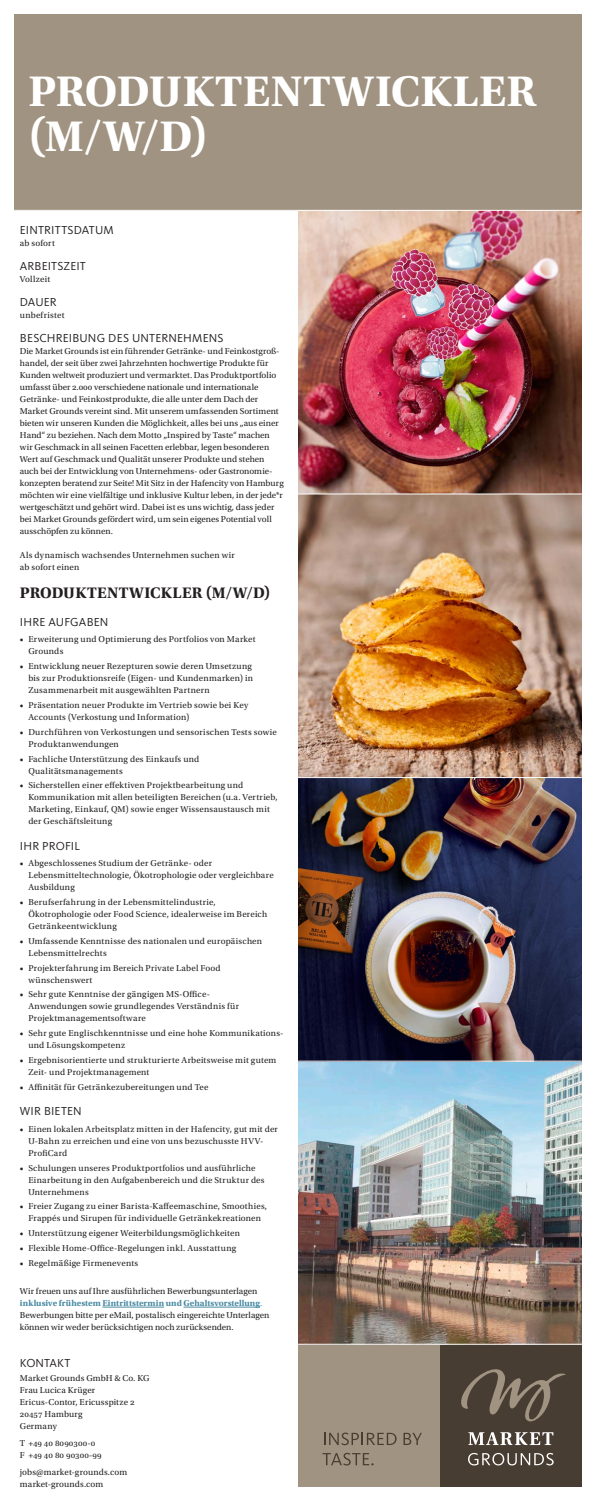
<style>
.page{position:relative;width:596px;height:1503px;background:#fff}
.page>*{position:absolute;margin:0;border:0;box-sizing:border-box;transform-origin:0 0}
.t1{font:700 45px/45px "Utopia Std";letter-spacing:.01em;color:#fff}
.t2{font:700 16px "Utopia Std";letter-spacing:.02em;color:#231f20}
.t3{font:12px "Kievit OT";letter-spacing:.01em;color:#231f20}
.t4{font:9px/12px "Utopia Std";letter-spacing:.015em;color:#231f20}
.s1{font-weight:700;color:#488aa3}
.s2{color:#488aa3}
</style>
<div class="page">
<div style="left:14px;top:14px;width:567px;height:197px;background:#a19381"></div>
<div style="left:298px;top:1344px;width:141px;height:142px;background:#a19381"></div>
<svg style="left:324px;top:1432px;width:72px;height:13px"></svg>
<svg style="left:403px;top:1432px;width:18px;height:12px"></svg>
<svg style="left:322px;top:1452px;width:51px;height:13px"></svg>
<div style="left:439px;top:1344px;width:142px;height:142px;background:#483d32"></div>
<svg style="left:461px;top:1369px;width:105px;height:52px"></svg>
<svg style="left:468px;top:1432px;width:85px;height:12px"></svg>
<svg style="left:468px;top:1453px;width:85px;height:12px"></svg>
<hr style="left:102px;top:1306px;width:62px;height:1px;background:#488aa3">
<hr style="left:183px;top:1306px;width:77px;height:1px;background:#488aa3">
<img style="left:298px;top:211px;width:283px;height:1132px">
<hr style="left:14px;top:210px;width:567px;height:1px;background:#fff">
<hr style="left:298px;top:493px;width:283px;height:1px;background:#fff">
<hr style="left:298px;top:777px;width:283px;height:1px;background:#fff">
<hr style="left:298px;top:1060px;width:283px;height:1px;background:#fff">
<h1 class="t1" style="left:29px;top:69px;width:509px">PRODUKTENTWICKLER (M/W/D)</h1>
<h3 class="t3" style="left:20px;top:223px;width:95px">EINTRITTSDATUM</h3>
<p class="t4" style="left:20px;top:237px;width:36px">ab sofort</p>
<h3 class="t3" style="left:20px;top:259px;width:67px">ARBEITSZEIT</h3>
<p class="t4" style="left:20px;top:273px;width:32px">Vollzeit</p>
<h3 class="t3" style="left:20px;top:295px;width:38px">DAUER</h3>
<p class="t4" style="left:20px;top:309px;width:46px">unbefristet</p>
<h3 class="t3" style="left:20px;top:331px;width:205px">BESCHREIBUNG DES UNTERNEHMENS</h3>
<p class="t4" style="left:20px;top:345px;width:265px">Die Market Grounds ist ein führender Getränke- und Feinkostgroß&shy;handel, der seit über zwei Jahrzehnten hochwertige Produkte für Kunden weltweit produziert und vermarktet. Das Produktportfolio umfasst über 2.000 verschiedene nationale und internationale Getränke- und Feinkostprodukte, die alle unter dem Dach der Market Grounds vereint sind. Mit unserem umfassenden Sortiment bieten wir unseren Kunden die Möglichkeit, alles bei uns „aus einer Hand“ zu beziehen. Nach dem Motto „Inspired by Taste“ machen wir Geschmack in all seinen Facetten erlebbar, legen besonderen Wert auf Geschmack und Qualität unserer Produkte und stehen auch bei der Entwicklung von Unternehmens- oder Gastronomie&shy;konzepten beratend zur Seite! Mit Sitz in der Hafencity von Hamburg möchten wir eine vielfältige und inklusive Kultur leben, in der jede*r wertgeschätzt und gehört wird. Dabei ist es uns wichtig, dass jeder bei Market Grounds gefördert wird, um sein eigenes Potential voll ausschöpfen zu können.</p>
<p class="t4" style="left:20px;top:549px;width:216px">Als dynamisch wachsendes Unternehmen suchen wir ab sofort einen</p>
<h2 class="t2" style="left:20px;top:583px;width:252px">PRODUKTENTWICKLER (M/W/D)</h2>
<h3 class="t3" style="left:20px;top:615px;width:90px">IHRE AUFGABEN</h3>
<p class="t4" style="left:28px;top:633px;width:229px;text-indent:-9px">• Erweiterung und Optimierung des Portfolios von Market<br>Grounds</p>
<p class="t4" style="left:28px;top:660px;width:226px;text-align:justify;text-indent:-9px">• Entwicklung neuer Rezepturen sowie deren Umsetzung bis zur Produktionsreife (Eigen- und Kundenmarken) in Zusammenarbeit mit ausgewählten Partnern</p>
<p class="t4" style="left:28px;top:699px;width:221px;text-indent:-9px">• Präsentation neuer Produkte im Vertrieb sowie bei Key<br>Accounts (Verkostung und Information)</p>
<p class="t4" style="left:28px;top:726px;width:250px;text-indent:-9px">• Durchführen von Verkostungen und sensorischen Tests sowie<br>Produktanwendungen</p>
<p class="t4" style="left:28px;top:752px;width:172px;text-indent:-9px">• Fachliche Unterstützung des Einkaufs und<br>Qualitätsmanagements</p>
<p class="t4" style="left:28px;top:779px;width:251px;text-indent:-9px">• Sicherstellen einer effektiven Projektbearbeitung und Kommunikation mit allen beteiligten Bereichen (u.a. Vertrieb, Marketing, Einkauf, QM) sowie enger Wissensaustausch mit der Geschäftsleitung</p>
<h3 class="t3" style="left:20px;top:839px;width:62px">IHR PROFIL</h3>
<p class="t4" style="left:28px;top:857px;width:247px;text-indent:-9px">• Abgeschlossenes Studium der Getränke- oder<br>Lebensmitteltechnologie, Ökotrophologie oder vergleichbare<br>Ausbildung</p>
<p class="t4" style="left:28px;top:896px;width:240px;text-indent:-9px">• Berufserfahrung in der Lebensmittelindustrie,<br>Ökotrophologie oder Food Science, idealerweise im Bereich<br>Getränkeentwicklung</p>
<p class="t4" style="left:28px;top:935px;width:235px;text-indent:-9px">• Umfassende Kenntnisse des nationalen und europäischen<br>Lebensmittelrechts</p>
<p class="t4" style="left:28px;top:961px;width:194px;text-indent:-9px">• Projekterfahrung im Bereich Private Label Food wünschenswert</p>
<p class="t4" style="left:28px;top:988px;width:212px;text-indent:-9px">• Sehr gute Kenntnise der gängigen MS-Office-<br>Anwendungen sowie grundlegendes Verständnis für<br>Projektmanagementsoftware</p>
<p class="t4" style="left:28px;top:1027px;width:256px;text-indent:-9px">• Sehr gute Englischkenntnisse und eine hohe Kommunikations&shy;und Lösungskompetenz</p>
<p class="t4" style="left:28px;top:1054px;width:249px;text-indent:-9px">• Ergebnisorientierte und strukturierte Arbeitsweise mit gutem<br>Zeit- und Projektmanagement</p>
<p class="t4" style="left:20px;top:1081px;width:190px">• Affinität für Getränkezubereitungen und Tee</p>
<h3 class="t3" style="left:20px;top:1104px;width:63px">WIR BIETEN</h3>
<p class="t4" style="left:28px;top:1122px;width:251px;text-indent:-9px">• Einen lokalen Arbeitsplatz mitten in der Hafencity, gut mit der<br>U-Bahn zu erreichen und eine von uns bezuschusste HVV-<br>ProfiCard</p>
<p class="t4" style="left:28px;top:1161px;width:237px;text-indent:-9px">• Schulungen unseres Produktportfolios und ausführliche<br>Einarbeitung in den Aufgabenbereich und die Struktur des<br>Unternehmens</p>
<p class="t4" style="left:20px;top:1200px;width:249px;text-align:center">• Freier Zugang zu einer Barista-Kaffeemaschine, Smoothies,<br>Frappés und Sirupen für individuelle Getränkekreationen</p>
<p class="t4" style="left:20px;top:1227px;width:221px">• Unterstützung eigener Weiterbildungsmöglichkeiten</p>
<p class="t4" style="left:20px;top:1242px;width:218px">• Flexible Home-Office-Regelungen inkl. Ausstattung</p>
<p class="t4" style="left:20px;top:1257px;width:120px">• Regelmäßige Firmenevents</p>
<p class="t4" style="left:20px;top:1285px;width:251px">Wir freuen uns auf Ihre ausführlichen Bewerbungsunterlagen <span class="s1">inklusive frühestem Eintrittstermin und Gehaltsvorstellung</span><span class="s2">.<br></span>Bewerbungen bitte per eMail, postalisch eingereichte Unterlagen können wir weder berücksichtigen noch zurücksenden.</p>
<h3 class="t3" style="left:20px;top:1355px;width:52px">KONTAKT</h3>
<p class="t4" style="left:20px;top:1371px;width:131px">Market Grounds GmbH &amp; Co. KG<br>Frau Lucica Krüger<br>Ericus-Contor, Ericusspitze 2<br>20457 Hamburg<br>Germany</p>
<p class="t4" style="left:20px;top:1436px;width:83px">T +49 40 8090300-0<br>F +49 40 80 90300-99</p>
<p class="t4" style="left:20px;top:1465px;width:109px">jobs@market-grounds.com market-grounds.com</p>
</div>
